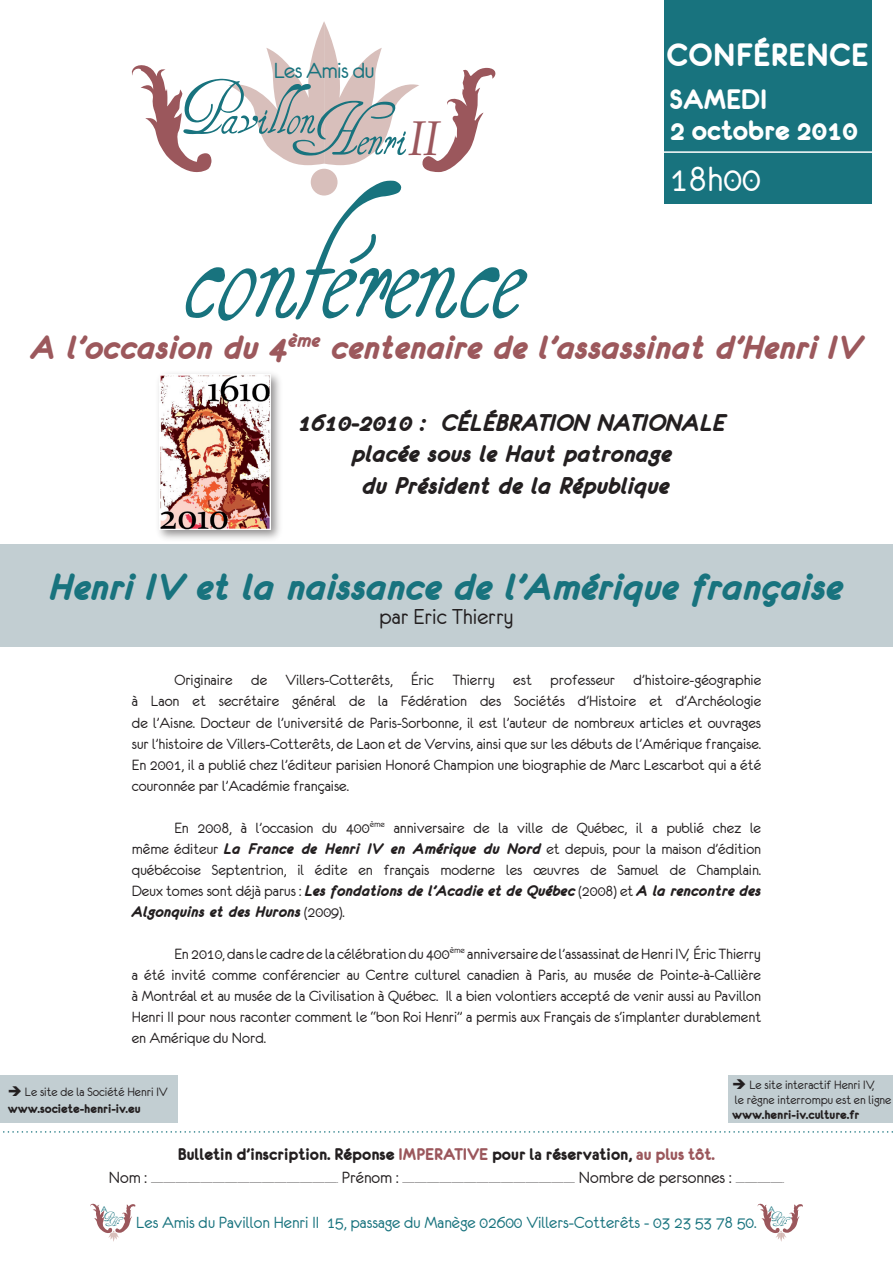
<style>
.page{position:relative;width:893px;height:1263px;background:#fff}
.page>*{position:absolute;margin:0;border:0;box-sizing:border-box;transform-origin:0 0}
.t1{font:78.9px "Henry Morgan Hand";letter-spacing:-.03em;color:#18737e}
.t2{font:40.5px "Eurofurencebolditalic";color:#18737e}
.t3{font:39px "Eurofurenceregular";color:#fff}
.t4{font:36px "Eurofurencebolditalic";color:#9c585c}
.t5{font:34.5px "Eurofurencebold";letter-spacing:.02em;color:#fff}
.t6{font:30px/31.5px "Eurofurencebold";color:#fff}
.t7{font:25.8px/31.8px "Eurofurencebolditalic";color:#231f20;text-align:center}
.t8{font:24.45px "Eurofurenceregular";letter-spacing:-.025em;color:#18737e}
.t9{font:24px "Eurofurenceregular";color:#231f20}
.t10{font:18px "Eurofurenceregular";color:#18737e}
.t11{font:18px "Eurofurencebold";color:#231f20}
.t12{font:18px "Eurofurenceregular";color:#231f20}
.t13{font:16.5px/21px "Eurofurenceregular";color:#231f20;text-align:justify}
.t14{font:16.5px/21px "Eurofurencebolditalic";color:#231f20}
.t15{font:13.65px "Henry Morgan Hand";color:#18737e}
.t16{font:13.5px/15px "Eurofurenceregular";color:#231f20}
.t17{font:13.5px "Eurofurencebold";color:#231f20}
.t18{font:9.3px "Eurofurenceregular";color:#18737e}
.t19{font:7.5px "Eurofurenceregular";color:#231f20}
.s1{font-family:"Eurofurencebolditalic"}
.s2{font-family:"Eurofurenceregular"}
.s3{color:#9b575c}
</style>
<div class="page">
<div style="left:311px;top:169px;width:27px;height:27px;background:#d8bfbb;border-radius:50%"></div>
<svg style="left:229px;top:21px;width:266px;height:151px"></svg>
<svg style="left:132px;top:65px;width:79px;height:108px"></svg>
<svg style="left:90px;top:1204px;width:45px;height:37px"></svg>
<svg style="left:758px;top:1204px;width:45px;height:37px"></svg>
<div style="left:664px;top:0;width:208px;height:204px;background:#18737e"></div>
<hr style="left:661px;top:151px;width:217px;height:2px;background:#fff">
<svg style="left:186px;top:180px;width:341px;height:141px"></svg>
<div style="left:0;top:544px;width:893px;height:102px;background:#c2ced2"></div>
<div style="left:154px;top:369px;width:130px;height:173px;background:#231f20;opacity:.5"></div>
<img style="left:159px;top:374px;width:112px;height:155px">
<svg style="left:3px;top:1131px;width:890px;height:2px"></svg>
<div style="left:0;top:1075px;width:177px;height:47px;background:#c2ced2"></div>
<div style="left:729px;top:1075px;width:164px;height:47px;background:#c2ced2"></div>
<h3 class="t8" style="left:274px;top:58px;width:102px">Les Amis du</h3>
<h1 class="t1" style="left:180px;top:60px;width:261px">PavillonHenri<sub>II</sub></h1>
<h3 class="t5" style="left:667px;top:37px;width:203px">CONFéRENCE</h3>
<h3 class="t6" style="left:670px;top:83px;width:190px">SAMEDI<br>2 octobre 2010</h3>
<h3 class="t3" style="left:670px;top:160px;width:92px">18h00</h3>
<h3 class="t4" style="left:31px;top:330px;width:818px">A l’occasion du 4<sup>ème</sup> centenaire de l’assassinat d’Henri iv</h3>
<h3 class="t7" style="left:298px;top:406px;width:429px">1610-2010 : Cél ébration na tional e placée sous le Haut patronage<br>du Président de la République</h3>
<h2 class="t2" style="left:50px;top:567px;width:795px">Henri IV et la naissance de l’Amérique française</h2>
<h3 class="t9" style="left:379px;top:604px;width:136px">par Eric Thierry</h3>
<p class="t13" style="left:132px;top:670px;width:631px;text-indent:43px">Originaire de Villers-Cotterêts, Éric Thierry est professeur d’histoire-géographie à Laon et secrétaire général de la Fédération des Sociétés d’Histoire et d’Archéologie de l’Aisne. Docteur de l’université de Paris-Sorbonne, il est l’auteur de nombreux articles et ouvrages sur l’histoire de Villers-Cotterêts, de Laon et de Vervins, ainsi que sur les débuts de l’Amérique française.<br>En 2001, il a publié chez l’éditeur parisien Honoré Champion une biographie de Marc Lescarbot qui a été couronnée par l’Académie française.</p>
<p class="t13" style="left:132px;top:817px;width:631px;text-indent:43px">En 2008, à l’occasion du 400<sup>ème</sup> anniversaire de la ville de Québec, il a publié chez le même éditeur <span class="s1">La France de Henri IV en Amérique du Nord</span> et depuis, pour la maison d’édition québécoise Septentrion, il édite en français moderne les œuvres de Samuel de Champlain.</p>
<p class="t14" style="left:132px;top:880px;width:631px"><span class="s2">Deux tomes sont déjà parus :</span> Les fondations de l’Acadie et de Québec <span class="s2">(2008) et</span> A la rencontre des<br>Algonquins et des Hurons <span class="s2">(2009).</span></p>
<p class="t13" style="left:132px;top:943px;width:631px;text-indent:43px">En 2010, dans le cadre de la célébration du 400<sup>ème</sup> anniversaire de l’assassinat de Henri IV, Éric Thierry a été invité comme conférencier au Centre culturel canadien à Paris, au musée de Pointe-à-Callière à Montréal et au musée de la Civilisation à Québec. Il a bien volontiers accepté de venir aussi au Pavillon Henri II pour nous raconter comment le ‘‘bon Roi Henri’’ a permis aux Français de s’implanter durablement en Amérique du Nord.</p>
<p class="t16" style="left:8px;top:1084px;width:161px">➔ Le site de la Société Henri IV</p>
<p class="t17" style="left:8px;top:1101px;width:134px">www.societe-henri-iv.eu</p>
<p class="t11" style="left:178px;top:1145px;width:539px">Bulletin d’inscription. Réponse <span class="s3">IMPERATIVE</span> pour la réservation, <span class="s3">au plus tôt.</span></p>
<p class="t16" style="left:732px;top:1077px;width:161px">➔ Le site interactif Henri IV,<br>le règne interrompu est en ligne</p>
<p class="t17" style="left:732px;top:1108px;width:129px">www.henri-iv.culture.fr</p>
<p class="t12" style="left:109px;top:1168px;width:40px">Nom :</p>
<p class="t19" style="left:151px;top:1177px;width:189px">......................................................................................................................................................................................</p>
<p class="t12" style="left:342px;top:1168px;width:58px">Prénom :</p>
<p class="t19" style="left:402px;top:1177px;width:174px">........................................................................................................................................................................</p>
<p class="t12" style="left:579px;top:1168px;width:154px">Nombre de personnes :</p>
<p class="t19" style="left:736px;top:1177px;width:50px">...............................................</p>
<p class="t18" style="left:101px;top:1204px;width:8px">A</p>
<p class="t15" style="left:104px;top:1210px;width:18px">PH</p>
<p class="t10" style="left:136px;top:1213px;width:622px">Les Amis du Pavillon Henri II 15, passage du Manège 02600 Villers-Cotterêts - 03 23 53 78 50.</p>
<p class="t18" style="left:768px;top:1204px;width:8px">A</p>
<p class="t15" style="left:771px;top:1210px;width:18px">PH</p>
</div>
